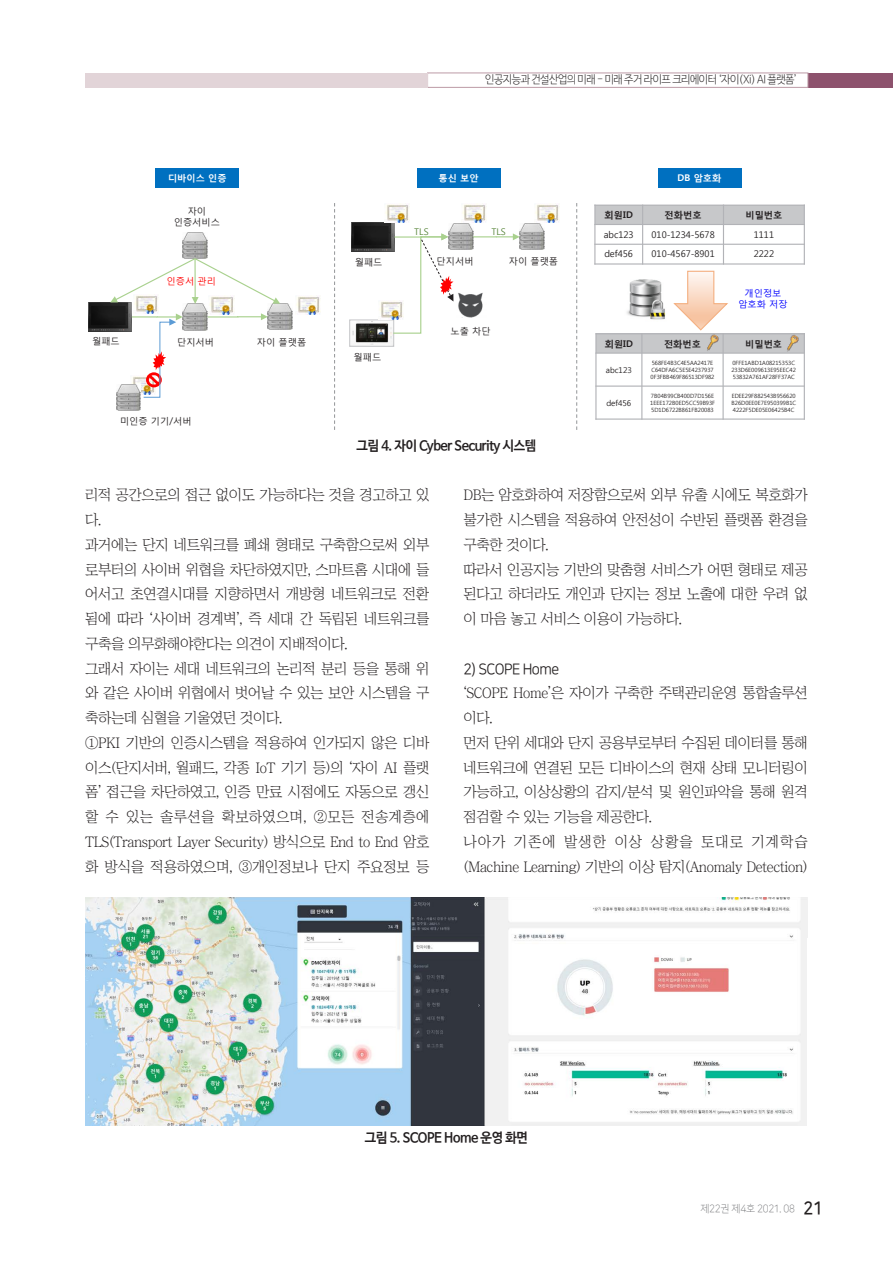
<style>
.page{position:relative;width:893px;height:1263px;background:#fff}
.page>*{position:absolute;margin:0;border:0;box-sizing:border-box;transform-origin:0 0}
._1{font:15px "Nanum Square R";letter-spacing:-.04em;color:#231f20;scale:.95 1}
.본문-신{font:14.7px/24.8px "Chosunilbo NM";letter-spacing:-.025em;color:#231f20;text-align:justify}
.표제목{font:700 13.5px "Nanum Barun Gothic";letter-spacing:-.025em;color:#231f20;scale:.95 1}
.정규{font:300 11.25px "Nanum Barun Gothic";letter-spacing:-.045em;color:#231f20;scale:.93 1}
.t1{font:10.5px "Nanum Square L";letter-spacing:-.025em;color:#6c6d70;scale:.95 1}
.t2{font:700 9.75px "Malgun Gothic";color:#231f20}
.t3{font:9.3px/11.1px "Malgun Gothic";color:#231f20;text-align:center}
.t4{font:700 9.3px "Malgun Gothic";color:#231f20}
.t5{font:700 9.3px "Malgun Gothic";color:#fff}
.t6{font:9.3px/11.1px "Malgun Gothic";color:#00f;text-align:center}
.t7{font:9.3px "Malgun Gothic";color:#548235}
.t8{font:9.3px "Malgun Gothic";color:#f00}
.t9{font:7.95px "Malgun Gothic";color:#231f20}
.t10{font:5.85px/6.9px "Malgun Gothic";letter-spacing:-.005em;color:#231f20}
.s1{font-family:"Nanum Square B";font-size:18px;color:#231f20}
</style>
<div class="page">
<div style="left:808px;top:73px;width:85px;height:15px;background:#8d526d"></div>
<div style="left:427px;top:73px;width:381px;height:15px;border:1px solid #bc9aa6"></div>
<div style="left:595px;top:205px;width:48px;height:19px;background:#c7c8ca"></div>
<div style="left:643px;top:205px;width:80px;height:19px;background:#c7c8ca"></div>
<div style="left:723px;top:205px;width:81px;height:19px;background:#c7c8ca"></div>
<hr style="left:642px;top:205px;width:1px;height:60px;background:#b2b3b7">
<hr style="left:723px;top:205px;width:1px;height:60px;background:#b2b3b7">
<hr style="left:594px;top:224px;width:211px;height:1px;background:#b2b3b7">
<hr style="left:594px;top:244px;width:211px;height:1px;background:#b2b3b7">
<hr style="left:594px;top:205px;width:1px;height:60px;background:#b2b3b7">
<hr style="left:804px;top:205px;width:1px;height:60px;background:#b2b3b7">
<hr style="left:594px;top:205px;width:211px;height:1px;background:#b2b3b7">
<hr style="left:594px;top:263px;width:211px;height:2px;background:#b2b3b7">
<div style="left:596px;top:334px;width:46px;height:19px;background:#c7c8ca"></div>
<div style="left:642px;top:334px;width:81px;height:19px;background:#c7c8ca"></div>
<div style="left:723px;top:334px;width:81px;height:19px;background:#c7c8ca"></div>
<hr style="left:641px;top:333px;width:1px;height:87px;background:#b2b3b7">
<hr style="left:722px;top:333px;width:2px;height:87px;background:#b2b3b7">
<hr style="left:595px;top:353px;width:210px;height:1px;background:#b2b3b7">
<hr style="left:595px;top:385px;width:210px;height:2px;background:#b2b3b7">
<hr style="left:595px;top:333px;width:1px;height:87px;background:#b2b3b7">
<hr style="left:804px;top:333px;width:1px;height:87px;background:#b2b3b7">
<hr style="left:595px;top:333px;width:210px;height:1px;background:#b2b3b7">
<hr style="left:595px;top:418px;width:210px;height:2px;background:#b2b3b7">
<img style="left:627px;top:279px;width:39px;height:41px">
<img style="left:700px;top:334px;width:24px;height:22px">
<img style="left:448px;top:224px;width:25px;height:26px">
<img style="left:351px;top:223px;width:43px;height:28px">
<img style="left:385px;top:204px;width:24px;height:18px">
<img style="left:462px;top:204px;width:25px;height:18px">
<img style="left:520px;top:224px;width:25px;height:26px">
<img style="left:535px;top:204px;width:25px;height:18px">
<hr style="left:473px;top:236px;width:41px;height:1px;background:#a9d18e">
<svg style="left:513px;top:233px;width:7px;height:7px"></svg>
<img style="left:352px;top:321px;width:40px;height:24px">
<div style="left:349px;top:319px;width:45px;height:28px;border:1px solid #c7c8ca"></div>
<img style="left:378px;top:301px;width:14px;height:19px">
<img style="left:458px;top:292px;width:25px;height:26px">
<svg style="left:392px;top:233px;width:61px;height:101px"></svg>
<img style="left:183px;top:233px;width:24px;height:24px">
<img style="left:89px;top:302px;width:43px;height:29px">
<img style="left:134px;top:304px;width:24px;height:9px">
<img style="left:183px;top:304px;width:25px;height:26px">
<img style="left:209px;top:304px;width:25px;height:9px">
<hr style="left:132px;top:316px;width:45px;height:2px;background:#a9d18e">
<img style="left:268px;top:304px;width:25px;height:26px">
<svg style="left:206px;top:313px;width:62px;height:7px"></svg>
<img style="left:296px;top:296px;width:24px;height:18px">
<img style="left:132px;top:376px;width:11px;height:19px">
<img style="left:116px;top:384px;width:25px;height:26px">
<svg style="left:143px;top:313px;width:40px;height:85px"></svg>
<svg style="left:110px;top:257px;width:170px;height:47px"></svg>
<svg style="left:334px;top:203px;width:1px;height:227px"></svg>
<svg style="left:576px;top:203px;width:1px;height:227px"></svg>
<div style="left:156px;top:168px;width:83px;height:20px;background:#0070c0"></div>
<div style="left:417px;top:168px;width:83px;height:20px;background:#0070c0"></div>
<div style="left:658px;top:168px;width:83px;height:20px;background:#0070c0"></div>
<svg style="left:673px;top:270px;width:55px;height:61px"></svg>
<img style="left:780px;top:334px;width:24px;height:22px">
<img style="left:85px;top:898px;width:722px;height:227px">
<div style="left:85px;top:73px;width:343px;height:15px;background:#e2d4d8"></div>
<p class="정규" style="left:485px;top:74px;width:337px">인공지능과 건설산업의 미래 - 미래 주거 라이프 크리에이터 ‘자이(Xi) AI 플랫폼’</p>
<p class="t5" style="left:168px;top:172px;width:60px">디바이스 인증</p>
<p class="t5" style="left:439px;top:172px;width:42px">통신 보안</p>
<p class="t5" style="left:678px;top:172px;width:45px">DB 암호화</p>
<p class="t3" style="left:174px;top:205px;width:48px">자이 인증서비스</p>
<p class="t3" style="left:92px;top:335px;width:29px">월패드</p>
<p class="t8" style="left:167px;top:275px;width:51px">인증서 관리</p>
<p class="t3" style="left:177px;top:337px;width:38px">단지서버</p>
<p class="t3" style="left:257px;top:337px;width:51px">자이 플랫폼</p>
<p class="t3" style="left:120px;top:415px;width:73px">미인증 기기/서버</p>
<p class="t7" style="left:414px;top:226px;width:16px">TLS</p>
<p class="t7" style="left:491px;top:226px;width:16px">TLS</p>
<p class="t3" style="left:355px;top:256px;width:29px">월패드</p>
<p class="t3" style="left:437px;top:255px;width:38px">단지서버</p>
<p class="t3" style="left:509px;top:255px;width:51px">자이 플랫폼</p>
<p class="t3" style="left:354px;top:352px;width:29px">월패드</p>
<p class="t3" style="left:450px;top:325px;width:42px">노출 차단</p>
<p class="표제목" style="left:357px;top:438px;width:191px">그림 4. 자이 Cyber Security 시스템</p>
<p class="t4" style="left:605px;top:209px;width:30px">회원ID</p>
<p class="t4" style="left:665px;top:209px;width:38px">전화번호</p>
<p class="t4" style="left:745px;top:209px;width:38px">비밀번호</p>
<p class="t3" style="left:604px;top:229px;width:32px">abc123</p>
<p class="t3" style="left:651px;top:229px;width:65px">010-1234-5678</p>
<p class="t3" style="left:754px;top:229px;width:22px">1111</p>
<p class="t3" style="left:604px;top:249px;width:30px">def456</p>
<p class="t3" style="left:651px;top:249px;width:65px">010-4567-8901</p>
<p class="t3" style="left:754px;top:249px;width:22px">2222</p>
<p class="t6" style="left:738px;top:288px;width:51px">개인정보 암호화 저장</p>
<p class="t4" style="left:605px;top:338px;width:30px">회원ID</p>
<p class="t4" style="left:664px;top:338px;width:38px">전화번호</p>
<p class="t4" style="left:745px;top:338px;width:38px">비밀번호</p>
<p class="t9" style="left:606px;top:365px;width:27px">abc123</p>
<p class="t10" style="left:651px;top:359px;width:65px">568FE4B3C4E5AA2417E<br>C64DFA6C5E5E4237937<br>0F3FBB469F86513DF982</p>
<p class="t10" style="left:731px;top:359px;width:66px">0FFE1ABD1A08215353C<br>233D6E009613E95EEC42<br>53832A761AF28FF37AC</p>
<p class="t9" style="left:606px;top:398px;width:26px">def456</p>
<p class="t10" style="left:650px;top:392px;width:66px">7B04B99CB400D7D156E<br>1EEE172B0ED5CC59B93F<br>5D1D6722B861FB20083</p>
<p class="t10" style="left:731px;top:392px;width:66px;text-align:justify">EDEE29F882543B956620<br>B26D0EE0E7E950399B1C 4222F5DE05E06425B4C</p>
<p class="본문-신" style="left:85px;top:483px;width:346px">리적 공간으로의 접근 없이도 가능하다는 것을 경고하고 있 다.</p>
<p class="본문-신" style="left:85px;top:532px;width:346px">과거에는 단지 네트워크를 폐쇄 형태로 구축함으로써 외부 로부터의 사이버 위협을 차단하였지만, 스마트홈 시대에 들 어서고 초연결시대를 지향하면서 개방형 네트워크로 전환 됨에 따라 ‘사이버 경계벽’, 즉 세대 간 독립된 네트워크를 구축을 의무화해야한다는 의견이 지배적이다.</p>
<p class="본문-신" style="left:85px;top:656px;width:346px">그래서 자이는 세대 네트워크의 논리적 분리 등을 통해 위 와 같은 사이버 위협에서 벗어날 수 있는 보안 시스템을 구 축하는데 심혈을 기울였던 것이다.</p>
<p class="본문-신" style="left:85px;top:730px;width:346px">①PKI 기반의 인증시스템을 적용하여 인가되지 않은 디바 이스(단지서버, 월패드, 각종 IoT 기기 등)의 ‘자이 AI 플랫 폼’ 접근을 차단하였고, 인증 만료 시점에도 자동으로 갱신 할 수 있는 솔루션을 확보하였으며, ②모든 전송계층에 TLS(Transport Layer Security) 방식으로 End to End 암호 화 방식을 적용하였으며, ③개인정보나 단지 주요정보 등</p>
<p class="t2" style="left:76px;top:687px;width:37px">[그림 5]</p>
<p class="본문-신" style="left:463px;top:483px;width:346px">DB는 암호화하여 저장함으로써 외부 유출 시에도 복호화가 불가한 시스템을 적용하여 안전성이 수반된 플랫폼 환경을 구축한 것이다.</p>
<p class="본문-신" style="left:463px;top:557px;width:346px">따라서 인공지능 기반의 맞춤형 서비스가 어떤 형태로 제공 된다고 하더라도 개인과 단지는 정보 노출에 대한 우려 없 이 마음 놓고 서비스 이용이 가능하다.</p>
<p class="_1" style="left:463px;top:661px;width:102px">2) SCOPE Home</p>
<p class="본문-신" style="left:463px;top:681px;width:346px">‘SCOPE Home’은 자이가 구축한 주택관리운영 통합솔루션 이다.</p>
<p class="본문-신" style="left:463px;top:730px;width:346px">먼저 단위 세대와 단지 공용부로부터 수집된 데이터를 통해 네트워크에 연결된 모든 디바이스의 현재 상태 모니터링이 가능하고, 이상상황의 감지/분석 및 원인파악을 통해 원격 점검할 수 있는 기능을 제공한다.</p>
<p class="본문-신" style="left:463px;top:829px;width:346px">나아가 기존에 발생한 이상 상황을 토대로 기계학습 (Machine Learning) 기반의 이상 탐지(Anomaly Detection)</p>
<p class="표제목" style="left:365px;top:1131px;width:173px">그림 5. SCOPE Home 운영 화면</p>
<p class="t1" style="left:700px;top:1203px;width:130px">제22권 제4호 2021. 08 <span class="s1">21</span></p>
</div>
